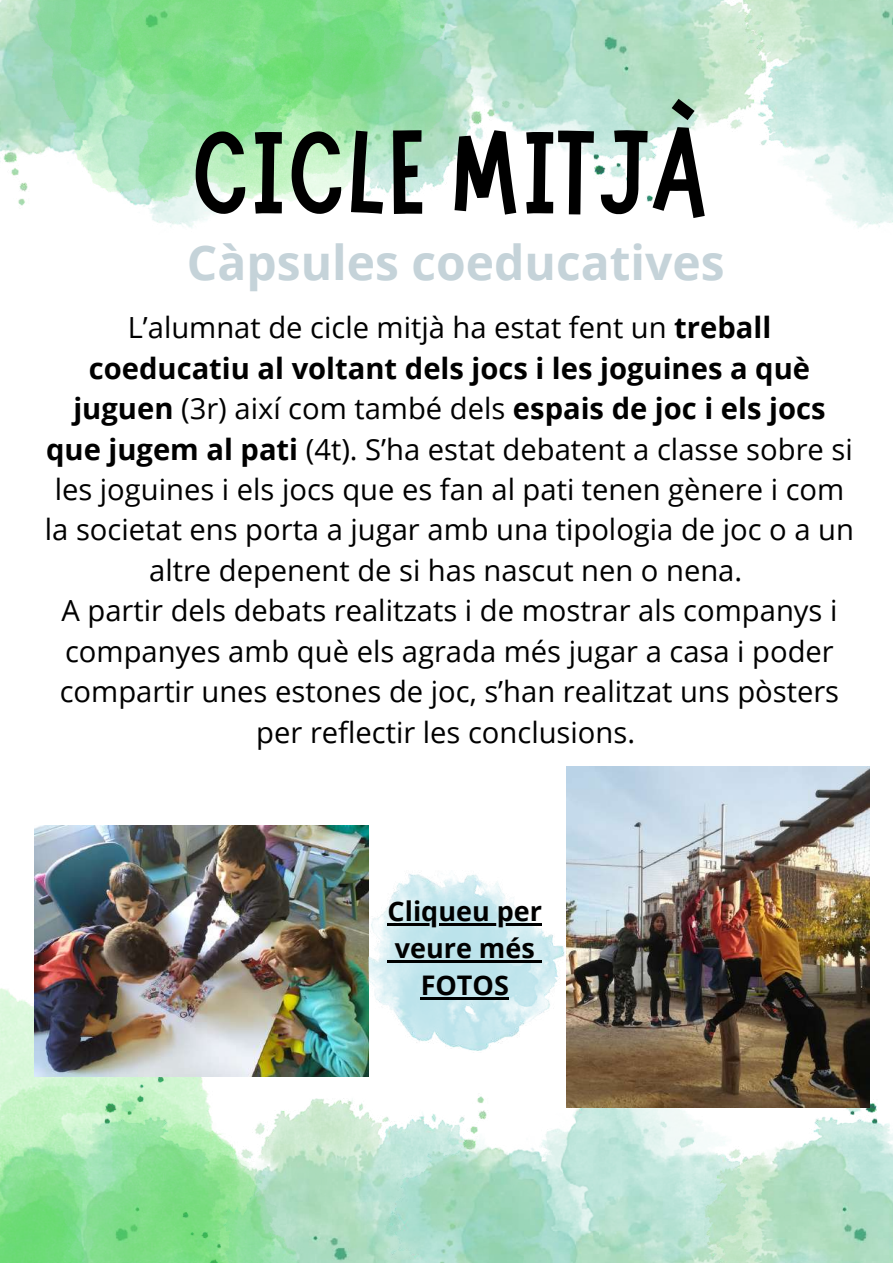
<style>
.page{position:relative;width:893px;height:1264px;background:#fff}
.page>*{position:absolute;margin:0;border:0;box-sizing:border-box;transform-origin:0 0}
.t1{font:119.85px "Marykate";color:#000}
.t2{font:700 48px "Open Sans";color:#c5d3d9}
.t3{font:29.1px/40.5px "Open Sans";color:#000;text-align:center}
.t4{font:700 27px/37px "Open Sans";color:#000;text-align:center}
.s1{font-weight:700}
</style>
<div class="page">
<img style="left:0;top:0;width:223px;height:228px">
<img style="left:312px;top:1098px;width:73px;height:164px">
<img style="left:449px;top:0;width:288px;height:201px">
<img style="left:385px;top:1096px;width:314px;height:166px">
<img style="left:737px;top:0;width:155px;height:228px">
<img style="left:699px;top:1076px;width:193px;height:186px">
<img style="left:0;top:988px;width:312px;height:274px">
<img style="left:34px;top:0;width:415px;height:204px">
<img style="left:34px;top:825px;width:334px;height:251px">
<img style="left:369px;top:873px;width:196px;height:178px">
<img style="left:566px;top:766px;width:303px;height:341px">
<hr style="left:387px;top:923px;width:155px;height:2px;background:#000">
<svg style="left:388px;top:960px;width:7px;height:2px"></svg>
<hr style="left:395px;top:960px;width:140px;height:2px;background:#000">
<svg style="left:535px;top:960px;width:7px;height:2px"></svg>
<hr style="left:420px;top:997px;width:89px;height:2px;background:#000">
<h1 class="t1" style="left:191px;top:95px;width:518px">CICLE MITJÀ</h1>
<h2 class="t2" style="left:187px;top:229px;width:539px">Càpsules coeducatives</h2>
<p class="t3" style="left:45px;top:306px;width:810px">L’alumnat de cicle mitjà ha estat fent un <span class="s1">treball coeducatiu al voltant dels jocs i les joguines a què juguen</span> (3r) així com també dels <span class="s1">espais de joc i els jocs que jugem al pati</span> (4t). S’ha estat debatent a classe sobre si les joguines i els jocs que es fan al pati tenen gènere i com la societat ens porta a jugar amb una tipologia de joc o a un altre depenent de si has nascut nen o nena.<br>A partir dels debats realitzats i de mostrar als companys i companyes amb què els agrada més jugar a casa i poder compartir unes estones de joc, s’han realitzat uns pòsters per reflectir les conclusions.</p>
<p class="t4" style="left:387px;top:891px;width:156px">Cliqueu per veure més<br>FOTOS</p>
</div>
